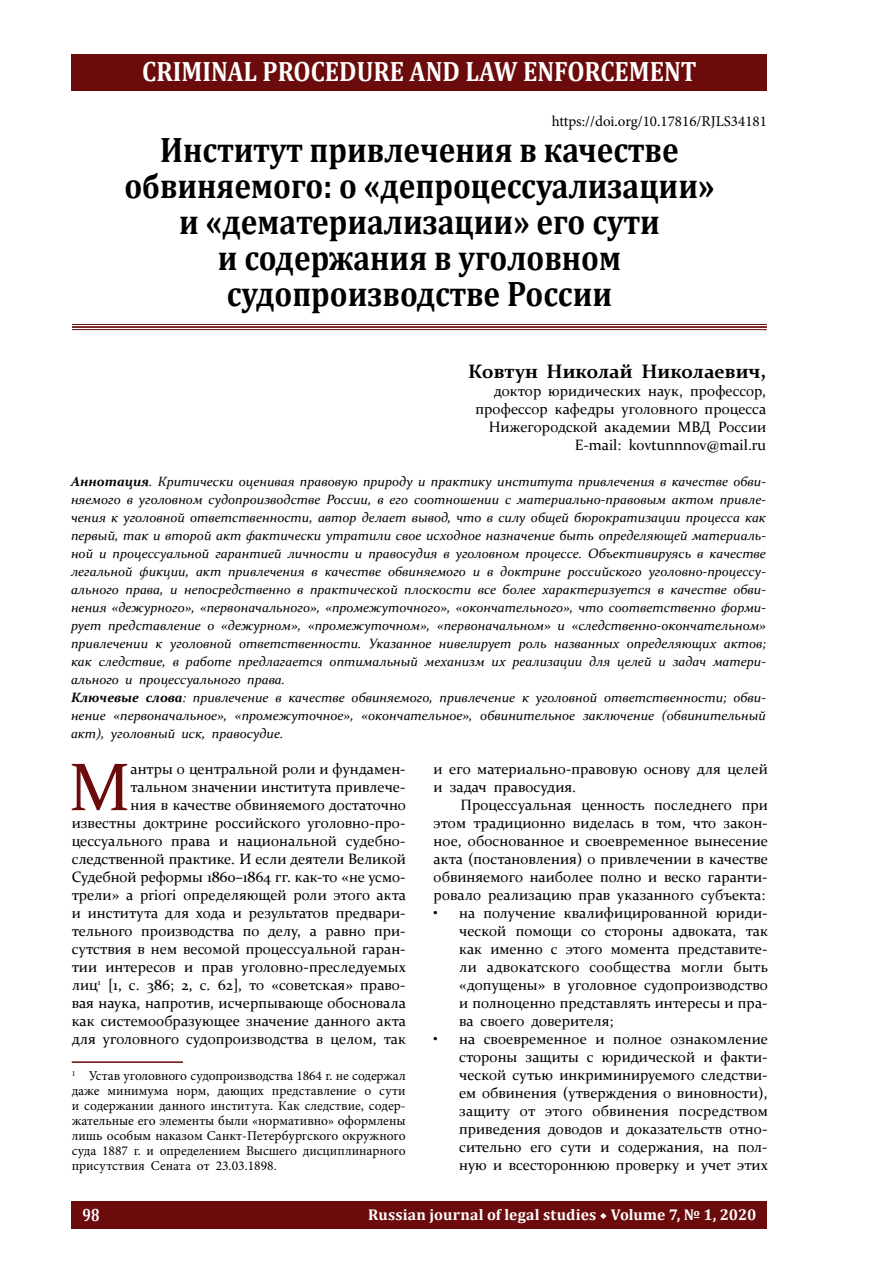
<style>
.page{position:relative;width:893px;height:1263px;background:#fff}
.page>*{position:absolute;margin:0;border:0;box-sizing:border-box;transform-origin:0 0}
.t1{font:67.65px "Constantia";color:#6b0b0c}
.t2{font:700 35.7px/36px "Cambria";color:#000;text-align:center;scale:.88 1}
.t3{font:700 28.2px "Cambria";color:#fff;scale:.88 1}
.t4{font:700 19.5px "Constantia";color:#000}
.t5{font:700 17.85px "Cambria";color:#fff;scale:.8 1}
.t6{font:700 15.6px "Cambria";letter-spacing:.01em;color:#fff}
.t7{font:15px/18px "Constantia";color:#000;text-align:justify}
.t8{font:15px "Minion Pro";color:#000}
.t9{font:italic 13.5px/18px "Constantia";color:#000}
.t10{font:13.5px/15px "Minion Pro";color:#000;text-align:justify}
.s1{font-weight:700}
.s2{font-family:"Minion Pro";font-weight:400}
</style>
<div class="page">
<div style="left:72px;top:1202px;width:695px;height:27px;background:#6b0b0c"></div>
<div style="left:72px;top:54px;width:695px;height:36px;background:#6b0b0c"></div>
<hr style="left:72px;top:1061px;width:111px;height:2px;background:#6b0b0c">
<hr style="left:72px;top:324px;width:695px;height:1px;background:#6b0b0c">
<hr style="left:72px;top:326px;width:695px;height:2px;background:#6b0b0c">
<hr style="left:72px;top:329px;width:695px;height:1px;background:#6b0b0c">
<h3 class="t3" style="left:142px;top:51px;width:632px">CRIMINAL PROCEDURE AND LAW ENFORCEMENT</h3>
<p class="t8" style="left:552px;top:111px;width:217px">https://doi.org/10.17816/RJLS34181</p>
<h2 class="t2" style="left:124px;top:131px;width:672px">Институт привлечения в качестве обвиняемого: о «депроцессуализации» и «дематериализации» его сути<br>и содержания в уголовном судопроизводстве России</h2>
<h3 class="t4" style="left:468px;top:358px;width:299px">Ковтун Николай Николаевич,</h3>
<p class="t7" style="left:475px;top:381px;width:292px;text-align:right">доктор юридических наук, профессор, профессор кафедры уголовного процесса Нижегородской академии МВД России E-mail: kovtunnnov@mail.ru</p>
<p class="t9" style="left:71px;top:472px;width:696px"><span class="s1">Аннотация</span>. Критически оценивая правовую природу и практику института привлечения в качестве обви&shy;няемого в уголовном судопроизводстве России, в его соотношении с материально-правовым актом привле&shy;чения к уголовной ответственности, автор делает вывод, что в силу общей бюрократизации процесса как первый, так и второй акт фактически утратили свое исходное назначение быть определяющей материаль&shy;ной и процессуальной гарантией личности и правосудия в уголовном процессе. Объективируясь в качестве легальной фикции, акт привлечения в качестве обвиняемого и в доктрине российского уголовно-процессу&shy;ального права, и непосредственно в практической плоскости все более характеризуется в качестве обви&shy;нения «дежурного», «первоначального», «промежуточного», «окончательного», что соответственно форми&shy;рует представление о «дежурном», «промежуточном», «первоначальном» и «следственно-окончательном» привлечении к уголовной ответственности. Указанное нивелирует роль названных определяющих актов; как следствие, в работе предлагается оптимальный механизм их реализации для целей и задач матери&shy;ального и процессуального права.<br><span class="s1">Ключевые слова</span>: привлечение в качестве обвиняемого, привлечение к уголовной ответственности; обви&shy;нение «первоначальное», «промежуточное», «окончательное», обвинительное заключение (обвинительный акт), уголовный иск, правосудие.</p>
<p class="t7" style="left:72px;top:759px;width:336px;text-align:right">антры о центральной роли и фундамен&shy;тальном значении института привлече-<br>ния в качестве обвиняемого достаточно известны доктрине российского уголовно-про&shy;цессуального права и национальной судебно&shy;следственной практике. И если деятели Великой Судебной реформы 1860–1864 гг. как-то «не усмо&shy;трели» a priori определяющей роли этого акта и института для хода и результатов предвари&shy;тельного производства по делу, а равно при&shy;сутствия в нем весомой процессуальной гаран&shy;тии интересов и прав уголовно-преследуемых лиц<sup>1</sup> [1, с. 386; 2, с. 62], то «советская» право&shy;вая наука, напротив, исчерпывающе обосновала как системообразующее значение данного акта для уголовного судопроизводства в целом, так</p>
<p class="t10" style="left:72px;top:1068px;width:336px"><sup>1</sup> Устав уголовного судопроизводства 1864 г. не содержал даже минимума норм, дающих представление о сути и содержании данного института. Как следствие, содер&shy;жательные его элементы были «нормативно» оформлены лишь особым наказом Санкт-Петербургского окружного суда 1887 г. и определением Высшего дисциплинарного присутствия Сената от 23.03.1898.</p>
<h1 class="t1" style="left:69px;top:741px;width:63px">М</h1>
<p class="t7" style="left:434px;top:759px;width:336px">и его материально-правовую основу для целей и задач правосудия.</p>
<p class="t7" style="left:434px;top:795px;width:336px;text-indent:27px">Процессуальная ценность последнего при этом традиционно виделась в том, что закон&shy;ное, обоснованное и своевременное вынесение акта (постановления) о привлечении в качестве обвиняемого наиболее полно и веско гаранти&shy;ровало реализацию прав указанного субъекта:</p>
<p class="t7" style="left:459px;top:903px;width:310px;text-indent:-25px">• на получение квалифицированной юриди&shy;ческой помощи со стороны адвоката, так как именно с этого момента представите&shy;ли адвокатского сообщества могли быть «допущены» в уголовное судопроизводство и полноценно представлять интересы и пра&shy;ва своего доверителя;</p>
<p class="t7" style="left:459px;top:1029px;width:310px;text-indent:-25px">• на своевременное и полное ознакомление стороны защиты с юридической и факти&shy;ческой сутью инкриминируемого следстви&shy;ем обвинения (утверждения о виновности), защиту от этого обвинения посредством приведения доводов и доказательств отно&shy;сительно его сути и содержания, на пол&shy;ную и всестороннюю проверку и учет этих</p>
<p class="t5" style="left:83px;top:1202px;width:23px">98</p>
<p class="t6" style="left:368px;top:1203px;width:390px">Russian journal of legal studies <span class="s2">◆</span> Volume 7, № 1, 2020</p>
</div>
